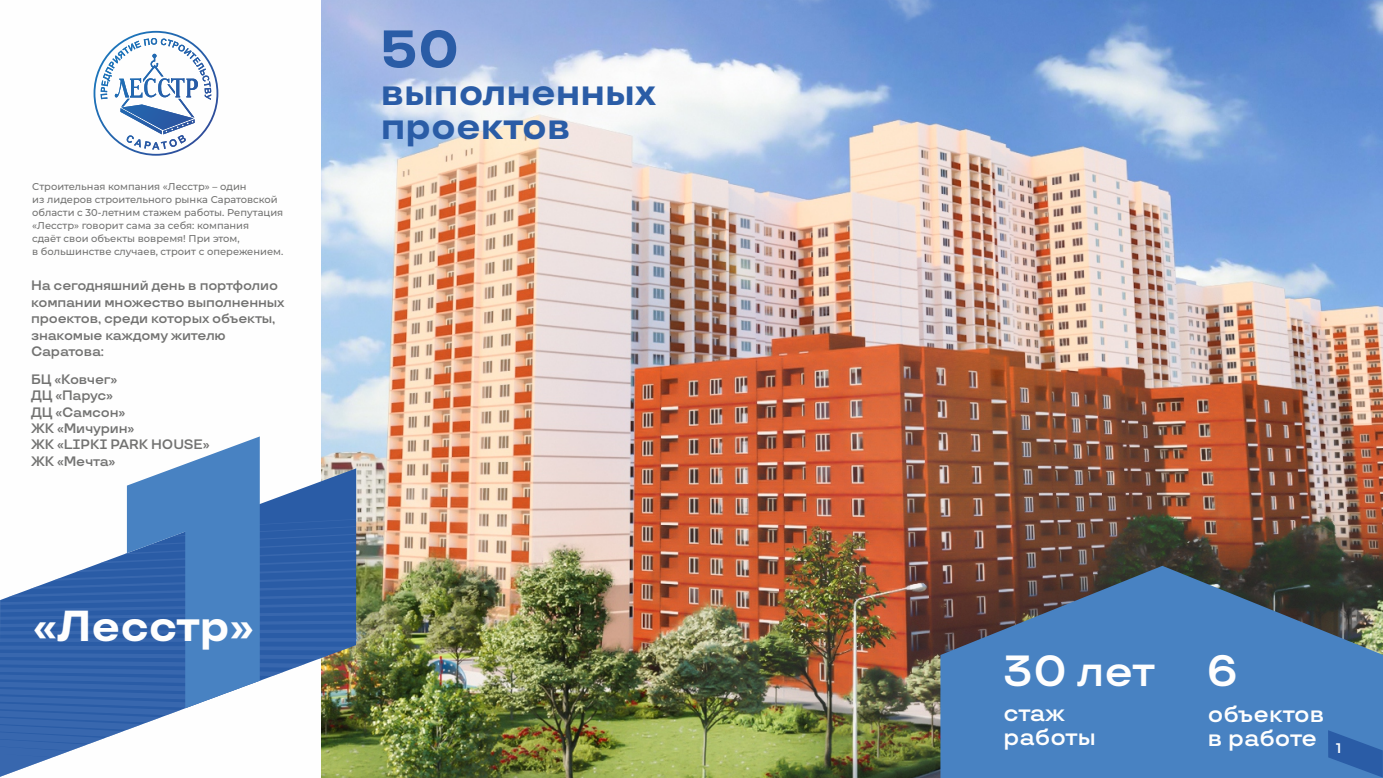
<style>
.page{position:relative;width:1383px;height:778px;background:#fff}
.page>*{position:absolute;margin:0;border:0;box-sizing:border-box;transform-origin:0 0}
.t1{font:700 52.8px "TT Travels";color:#2a5ca6}
.t2{font:600 43.8px "TT Travels";color:#fefefe}
.t3{font:600 43.5px "TT Travels";color:#fefefe}
.t4{font:700 43.2px "TT Travels";color:#fefefe}
.t5{font:700 37.2px "TT Travels";color:#2a5ca6}
.t6{font:700 36.9px "TT Travels";color:#2a5ca6}
.t7{font:600 23.4px/24px "TT Travels";color:#fefefe}
.t8{font:600 13.8px/16.5px "TT Travels";letter-spacing:-.01em;color:#727271}
.t9{font:500 9.9px/12.9px "Montserrat";color:#727271}
</style>
<div class="page">
<img style="left:322px;top:0;width:1060px;height:777px">
<svg style="left:940px;top:566px;width:442px;height:211px;background:#4973a4"></svg>
<img style="left:1346px;top:539px;width:33px;height:51px">
<svg style="left:94px;top:31px;width:124px;height:125px"></svg>
<svg style="left:0;top:436px;width:356px;height:340px"></svg>
<svg style="left:1328px;top:730px;width:54px;height:47px;background:#366cb1"></svg>
<p class="t9" style="left:32px;top:180px;width:253px">Строительная компания «Лесстр» – один<br>из лидеров строительного рынка Саратовской области с 30-летним стажем работы. Репутация «Лесстр» говорит сама за себя: компания<br>сдаёт свои объекты вовремя! При этом,<br>в большинстве случаев, строит с опережением.</p>
<h3 class="t8" style="left:31px;top:278px;width:255px">На сегодняшний день в портфолио компании множество выполненных проектов, среди которых объекты, знакомые каждому жителю<br>Саратова:</h3>
<h3 class="t8" style="left:31px;top:371px;width:180px">БЦ «Ковчег»<br>ДЦ «Парус»<br>ДЦ «Самсон»<br>ЖК «Мичурин»<br>ЖК «LIPKI PARK HOUSE»<br>ЖК «Мечта»</h3>
<h3 class="t4" style="left:33px;top:602px;width:222px">«Лесстр»</h3>
<h1 class="t1" style="left:380px;top:20px;width:81px">50</h1>
<h3 class="t6" style="left:381px;top:72px;width:276px">выполненных</h3>
<h3 class="t5" style="left:381px;top:106px;width:191px">проектов</h3>
<h3 class="t3" style="left:1002px;top:647px;width:154px">30 лет</h3>
<h3 class="t7" style="left:1003px;top:701px;width:94px">стаж работы</h3>
<h2 class="t2" style="left:1206px;top:646px;width:33px">6</h2>
<h3 class="t7" style="left:1207px;top:702px;width:135px">объектов в работе <sub>1</sub></h3>
</div>
